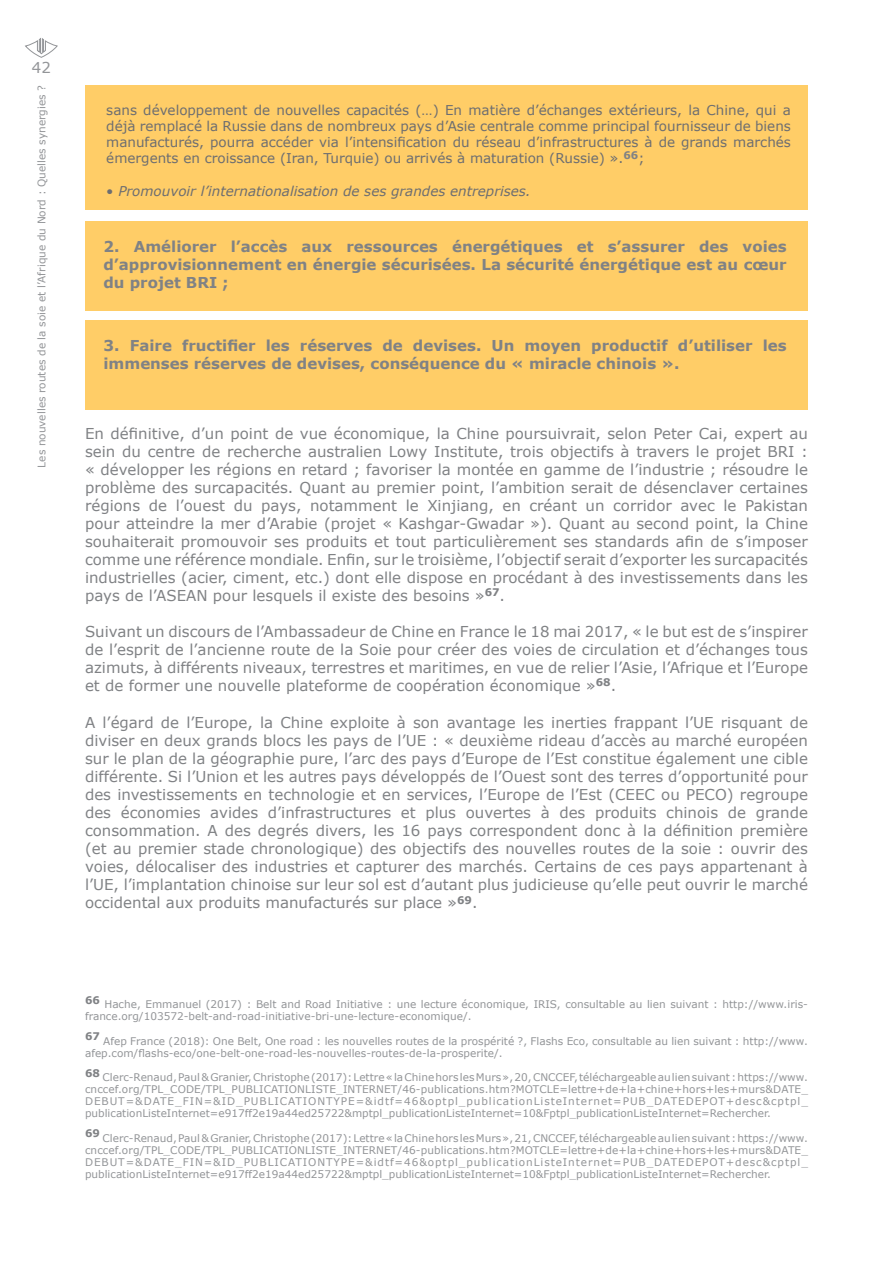
<style>
.page{position:relative;width:893px;height:1263px;background:#fff}
.page>*{position:absolute;margin:0;border:0;box-sizing:border-box;transform-origin:0 0}
.t1{font:15px/18px "Verdana";color:#808285;text-align:justify}
.t2{font:700 15px/18px "Verdana";color:#808285;text-align:justify}
.t3{font:15px "Verdana";color:#939598}
.t4{font:13.5px/16.2px "Verdana";color:#6d6e71;text-align:justify}
.t5{font:italic 13.5px "Verdana";color:#6d6e71}
.t6{font:10.5px/12px "Verdana";color:#939598}
.s1{font-style:normal}
</style>
<div class="page">
<svg style="left:25px;top:38px;width:33px;height:20px"></svg>
<div style="left:85px;top:85px;width:723px;height:124px;background:#ffcd67"></div>
<div style="left:85px;top:221px;width:723px;height:89px;background:#ffcd67"></div>
<div style="left:85px;top:320px;width:723px;height:89px;background:#ffcd67"></div>
<p class="t3" style="left:32px;top:57px;width:21px">42</p>
<p class="t6" style="left:35px;top:468px;width:384px;rotate:-90deg">Les nouvelles routes de la soie et l’Afrique du Nord : Quelles synergies ?</p>
<p class="t4" style="left:106px;top:101px;width:686px">sans développement de nouvelles capacités (…) En matière d’échanges extérieurs, la Chine, qui a déjà remplacé la Russie dans de nombreux pays d’Asie centrale comme principal fournisseur de biens manufacturés, pourra accéder via l’intensification du réseau d’infrastructures à de grands marchés émergents en croissance (Iran, Turquie) ou arrivés à maturation (Russie) ».<sup>66</sup>;</p>
<p class="t5" style="left:106px;top:181px;width:426px"><span class="s1">•</span> Promouvoir l’internationalisation de ses grandes entreprises.</p>
<p class="t2" style="left:103px;top:238px;width:685px">2. Améliorer l’accès aux ressources énergétiques et s’assurer des voies d’approvisionnement en énergie sécurisées. La sécurité énergétique est au cœur du projet BRI ;</p>
<p class="t2" style="left:103px;top:336px;width:685px">3. Faire fructifier les réserves de devises. Un moyen productif d’utiliser les immenses réserves de devises, conséquence du « miracle chinois ».</p>
<p class="t1" style="left:85px;top:424px;width:724px">En définitive, d’un point de vue économique, la Chine poursuivrait, selon Peter Cai, expert au sein du centre de recherche australien Lowy Institute, trois objectifs à travers le projet BRI : « développer les régions en retard ; favoriser la montée en gamme de l’industrie ; résoudre le problème des surcapacités. Quant au premier point, l’ambition serait de désenclaver certaines régions de l’ouest du pays, notamment le Xinjiang, en créant un corridor avec le Pakistan pour atteindre la mer d’Arabie (projet « Kashgar-Gwadar »). Quant au second point, la Chine souhaiterait promouvoir ses produits et tout particulièrement ses standards afin de s’imposer comme une référence mondiale. Enfin, sur le troisième, l’objectif serait d’exporter les surcapacités industrielles (acier, ciment, etc.) dont elle dispose en procédant à des investissements dans les pays de l’ASEAN pour lesquels il existe des besoins »<sup>67</sup>.</p>
<p class="t1" style="left:85px;top:622px;width:724px">Suivant un discours de l’Ambassadeur de Chine en France le 18 mai 2017, « le but est de s’inspirer de l’esprit de l’ancienne route de la Soie pour créer des voies de circulation et d’échanges tous azimuts, à différents niveaux, terrestres et maritimes, en vue de relier l’Asie, l’Afrique et l’Europe et de former une nouvelle plateforme de coopération économique »<sup>68</sup>.</p>
<p class="t1" style="left:85px;top:713px;width:724px">A l’égard de l’Europe, la Chine exploite à son avantage les inerties frappant l’UE risquant de diviser en deux grands blocs les pays de l’UE : « deuxième rideau d’accès au marché européen sur le plan de la géographie pure, l’arc des pays d’Europe de l’Est constitue également une cible différente. Si l’Union et les autres pays développés de l’Ouest sont des terres d’opportunité pour des investissements en technologie et en services, l’Europe de l’Est (CEEC ou PECO) regroupe des économies avides d’infrastructures et plus ouvertes à des produits chinois de grande consommation. A des degrés divers, les 16 pays correspondent donc à la définition première (et au premier stade chronologique) des objectifs des nouvelles routes de la soie : ouvrir des voies, délocaliser des industries et capturer des marchés. Certains de ces pays appartenant à l’UE, l’implantation chinoise sur leur sol est d’autant plus judicieuse qu’elle peut ouvrir le marché occidental aux produits manufacturés sur place »<sup>69</sup>.</p>
<p class="t6" style="left:85px;top:998px;width:724px"><sup>66</sup> Hache, Emmanuel (2017) : Belt and Road Initiative : une lecture économique, IRIS, consultable au lien suivant : http://www.iris&shy;france.org/103572-belt-and-road-initiative-bri-une-lecture-economique/.</p>
<p class="t6" style="left:85px;top:1035px;width:724px"><sup>67</sup> Afep France (2018): One Belt, One road : les nouvelles routes de la prospérité ?, Flashs Eco, consultable au lien suivant : http://www. afep.com/flashs-eco/one-belt-one-road-les-nouvelles-routes-de-la-prosperite/.</p>
<p class="t6" style="left:85px;top:1071px;width:724px;text-align:justify"><sup>68</sup> Clerc-Renaud, Paul &amp; Granier, Christophe (2017): Lettre « la Chine hors les Murs », 20, CNCCEF, téléchargeable au lien suivant : https://www. cnccef.org/TPL_CODE/TPL_PUBLICATIONLISTE_INTERNET/46-publications.htm?MOTCLE=lettre+de+la+chine+hors+les+murs&amp;DATE_ DEBUT=&amp;DATE_FIN=&amp;ID_PUBLICATIONTYPE=&amp;idtf=46&amp;optpl_publicationListeInternet=PUB_DATEDEPOT+desc&amp;cptpl_ publicationListeInternet=e917ff2e19a44ed25722&amp;mptpl_publicationListeInternet=10&amp;Fptpl_publicationListeInternet=Rechercher.</p>
<p class="t6" style="left:85px;top:1132px;width:724px;text-align:justify"><sup>69</sup> Clerc-Renaud, Paul &amp; Granier, Christophe (2017): Lettre « la Chine hors les Murs », 21, CNCCEF, téléchargeable au lien suivant : https://www. cnccef.org/TPL_CODE/TPL_PUBLICATIONLISTE_INTERNET/46-publications.htm?MOTCLE=lettre+de+la+chine+hors+les+murs&amp;DATE_ DEBUT=&amp;DATE_FIN=&amp;ID_PUBLICATIONTYPE=&amp;idtf=46&amp;optpl_publicationListeInternet=PUB_DATEDEPOT+desc&amp;cptpl_ publicationListeInternet=e917ff2e19a44ed25722&amp;mptpl_publicationListeInternet=10&amp;Fptpl_publicationListeInternet=Rechercher.</p>
</div>
